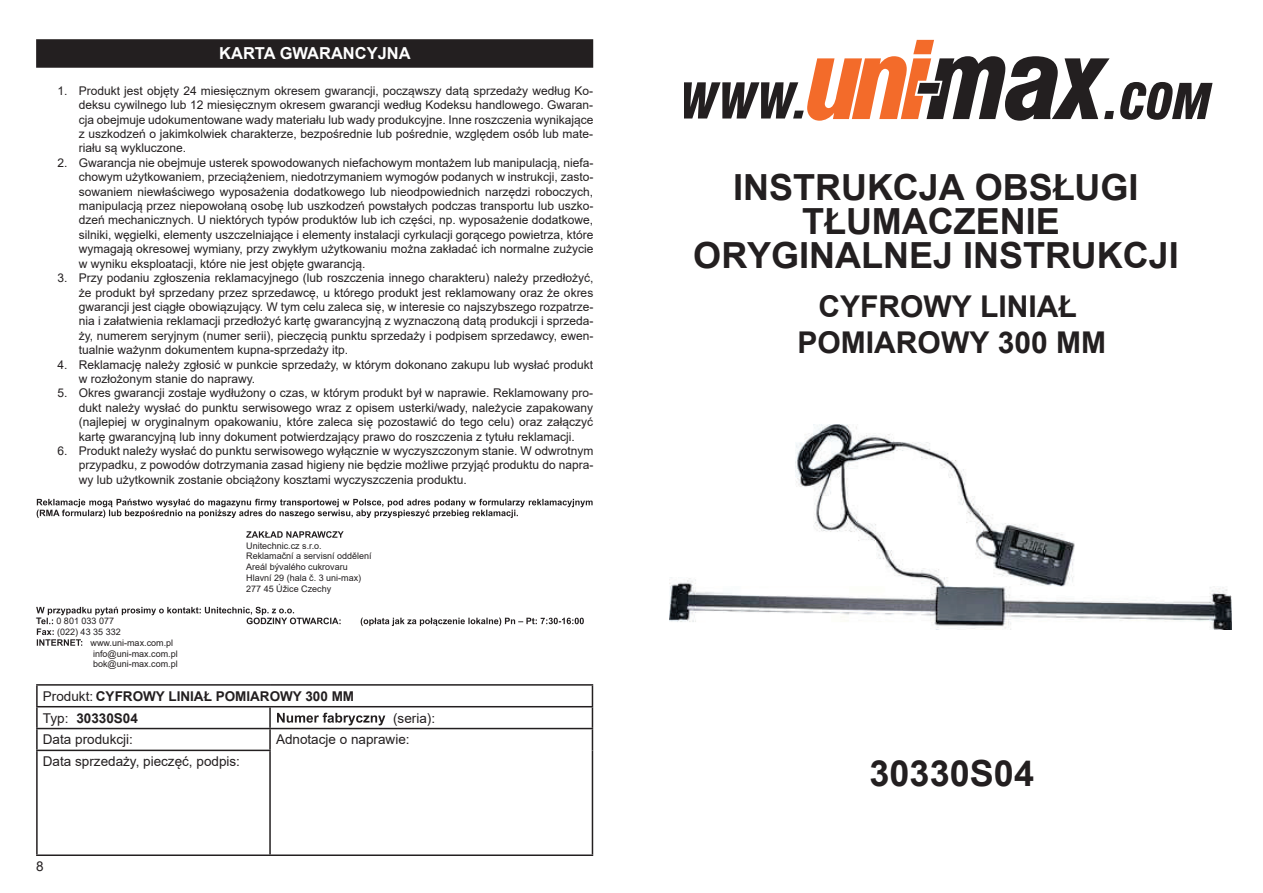
<style>
.page{position:relative;width:1263px;height:893px;background:#fff}
.page>*{position:absolute;margin:0;border:0;box-sizing:border-box;transform-origin:0 0}
.t1{font:700 36px/34px "Arial";color:#231f20;text-align:center}
.t2{font:700 30px/36px "Arial";color:#231f20;text-align:center}
.t3{font:700 16.5px "Arial";color:#fff}
.t4{font:13.5px "Arial";color:#231f20}
.t5{font:700 13.5px/21.9px "Arial";color:#231f20}
.t6{font:12px/14.4px "Arial";color:#231f20;text-align:justify}
.t7{font:9px/10.8px "Arial";color:#231f20}
.t8{font:700 9px "Arial";color:#231f20}
.s1{font-weight:400}
</style>
<div class="page">
<svg style="left:1120px;top:82px;width:92px;height:38px"></svg>
<svg style="left:684px;top:40px;width:430px;height:81px"></svg>
<img style="left:670px;top:424px;width:561px;height:206px">
<div style="left:36px;top:39px;width:557px;height:29px;background:#231f20"></div>
<svg style="left:37px;top:499px;width:556px;height:19px"></svg>
<svg style="left:246px;top:531px;width:98px;height:7px"></svg>
<svg style="left:361px;top:618px;width:223px;height:8px"></svg>
<svg style="left:36px;top:607px;width:305px;height:39px"></svg>
<hr style="left:36px;top:684px;width:234px;height:2px;background:#231f20">
<hr style="left:36px;top:686px;width:2px;height:20px;background:#231f20">
<hr style="left:270px;top:684px;width:323px;height:2px;background:#231f20">
<hr style="left:36px;top:706px;width:234px;height:1px;background:#231f20">
<hr style="left:36px;top:707px;width:2px;height:21px;background:#231f20">
<hr style="left:270px;top:706px;width:323px;height:1px;background:#231f20">
<hr style="left:269px;top:707px;width:2px;height:21px;background:#231f20">
<hr style="left:36px;top:728px;width:234px;height:1px;background:#231f20">
<hr style="left:36px;top:729px;width:2px;height:21px;background:#231f20">
<hr style="left:270px;top:728px;width:323px;height:1px;background:#231f20">
<hr style="left:269px;top:729px;width:2px;height:21px;background:#231f20">
<svg style="left:592px;top:686px;width:1px;height:64px"></svg>
<hr style="left:36px;top:750px;width:235px;height:1px;background:#231f20">
<hr style="left:36px;top:751px;width:2px;height:103px;background:#231f20">
<hr style="left:269px;top:751px;width:2px;height:103px;background:#231f20">
<hr style="left:592px;top:750px;width:1px;height:104px;background:#231f20">
<hr style="left:36px;top:854px;width:234px;height:2px;background:#231f20">
<hr style="left:270px;top:854px;width:323px;height:2px;background:#231f20">
<svg style="left:277px;top:713px;width:108px;height:12px"></svg>
<h3 class="t3" style="left:219px;top:42px;width:193px">KARTA GWARANCYJNA</h3>
<p class="t6" style="left:79px;top:83px;width:516px;text-indent:-21px">1. Produkt jest objęty 24 miesięcznym okresem gwarancji, począwszy datą sprzedaży według Ko&shy;deksu cywilnego lub 12 miesięcznym okresem gwarancji według Kodeksu handlowego. Gwaran&shy;cja obejmuje udokumentowane wady materiału lub wady produkcyjne. Inne roszczenia wynikające z uszkodzeń o jakimkolwiek charakterze, bezpośrednie lub pośrednie, względem osób lub mate&shy;riału są wykluczone.</p>
<p class="t6" style="left:79px;top:155px;width:516px;text-indent:-21px">2. Gwarancja nie obejmuje usterek spowodowanych niefachowym montażem lub manipulacją, niefa&shy;chowym użytkowaniem, przeciążeniem, niedotrzymaniem wymogów podanych w instrukcji, zasto&shy;sowaniem niewłaściwego wyposażenia dodatkowego lub nieodpowiednich narzędzi roboczych, manipulacją przez niepowołaną osobę lub uszkodzeń powstałych podczas transportu lub uszko&shy;dzeń mechanicznych. U niektórych typów produktów lub ich części, np. wyposażenie dodatkowe, silniki, węgielki, elementy uszczelniające i elementy instalacji cyrkulacji gorącego powietrza, które wymagają okresowej wymiany, przy zwykłym użytkowaniu można zakładać ich normalne zużycie w wyniku eksploatacji, które nie jest objęte gwarancją.</p>
<p class="t6" style="left:79px;top:271px;width:516px;text-indent:-21px">3. Przy podaniu zgłoszenia reklamacyjnego (lub roszczenia innego charakteru) należy przedłożyć, że produkt był sprzedany przez sprzedawcę, u którego produkt jest reklamowany oraz że okres gwarancji jest ciągłe obowiązujący. W tym celu zaleca się, w interesie co najszybszego rozpatrze&shy;nia i załatwienia reklamacji przedłożyć kartę gwarancyjną z wyznaczoną datą produkcji i sprzeda&shy;ży, numerem seryjnym (numer serii), pieczęcią punktu sprzedaży i podpisem sprzedawcy, ewen&shy;tualnie ważynm dokumentem kupna-sprzedaży itp.</p>
<p class="t6" style="left:79px;top:357px;width:516px;text-indent:-21px">4. Reklamację należy zgłosić w punkcie sprzedaży, w którym dokonano zakupu lub wysłać produkt w rozłożonym stanie do naprawy.</p>
<p class="t6" style="left:79px;top:386px;width:516px;text-indent:-21px">5. Okres gwarancji zostaje wydłużony o czas, w którym produkt był w naprawie. Reklamowany pro&shy;dukt należy wysłać do punktu serwisowego wraz z opisem usterki/wady, należycie zapakowany (najlepiej w oryginalnym opakowaniu, które zaleca się pozostawić do tego celu) oraz załączyć kartę gwarancyjną lub inny dokument potwierdzający prawo do roszczenia z tytułu reklamacji.</p>
<p class="t6" style="left:79px;top:443px;width:516px;text-indent:-21px">6. Produkt należy wysłać do punktu serwisowego wyłącznie w wyczyszczonym stanie. W odwrotnym przypadku, z powodów dotrzymania zasad higieny nie będzie możliwe przyjąć produktu do napra&shy;wy lub użytkownik zostanie obciążony kosztami wyczyszczenia produktu.</p>
<p class="t8" style="left:36px;top:615px;width:7px">T</p>
<p class="t7" style="left:56px;top:615px;width:59px">0 801 033 077</p>
<p class="t7" style="left:57px;top:626px;width:65px">(022) 43 35 332</p>
<p class="t7" style="left:91px;top:637px;width:84px">www.uni-max.com.pl</p>
<p class="t7" style="left:93px;top:648px;width:86px">info@uni-max.com.pl</p>
<p class="t7" style="left:93px;top:659px;width:86px">bok@uni-max.com.pl</p>
<p class="t7" style="left:246px;top:540px;width:127px">Unitechnic.cz s.r.o.<br>Reklamační a servisní oddělení<br>Areál bývalého cukrovaru<br>Hlavní 29 (hala č. 3 uni-max)<br>277 45 Úžice Czechy</p>
<p class="t5" style="left:76px;top:686px;width:279px;text-indent:-34px"><span class="s1">Produkt:</span> CYFROWY LINIAŁ POMIAROWY 300 MM<br>30330S04</p>
<p class="t4" style="left:43px;top:708px;width:27px">Typ:</p>
<p class="t4" style="left:393px;top:708px;width:43px">(seria):</p>
<p class="t4" style="left:43px;top:730px;width:92px">Data produkcji:</p>
<p class="t4" style="left:276px;top:730px;width:135px">Adnotacje o naprawie:</p>
<p class="t4" style="left:43px;top:752px;width:199px">Data sprzedaży, pieczęć, podpis:</p>
<p class="t4" style="left:36px;top:857px;width:9px">8</p>
<h1 class="t1" style="left:693px;top:170px;width:487px">INSTRUKCJA OBSŁUGI<br>TŁUMACZENIE<br>ORYGINALNEJ INSTRUKCJI</h1>
<h2 class="t2" style="left:797px;top:288px;width:310px">CYFROWY LINIAŁ<br>POMIAROWY 300 MM</h2>
<h1 class="t1" style="left:869px;top:757px;width:166px">30330S04</h1>
</div>
